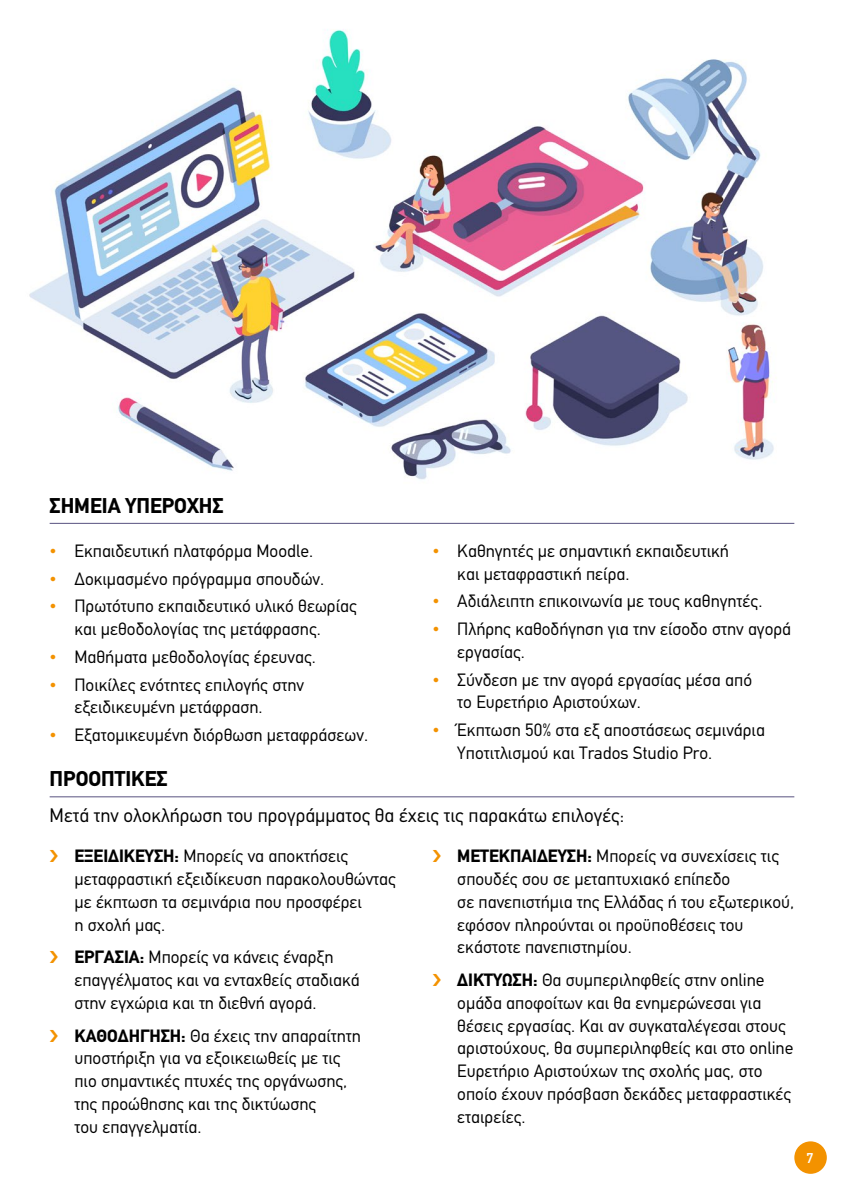
<style>
.page{position:relative;width:844px;height:1191px;background:#fff}
.page>*{position:absolute;margin:0;border:0;box-sizing:border-box;transform-origin:0 0}
.t1{font:700 21px "CF Din";color:#000}
.t2{font:19.25px "CF Din";color:#000}
.t3{font:17.5px/22.8px "CF Din";color:#000}
.t4{font:14px "CF Din";color:#fff}
.s1{color:#f39200}
.s2{font-weight:700}
</style>
<div class="page">
<img style="left:29px;top:29px;width:745px;height:451px">
<hr style="left:50px;top:796px;width:744px;height:1px;background:#575280">
<hr style="left:50px;top:523px;width:744px;height:1px;background:#575280">
<div style="left:794px;top:1141px;width:32px;height:32px;background:#f39200;border-radius:50%"></div>
<p class="t1" style="left:50px;top:494px;width:175px">ΣΗΜΕΙΑ ΥΠΕΡΟΧΗΣ</p>
<p class="t3" style="left:50px;top:539px;width:265px"><span class="s1">•</span> Εκπαιδευτική πλατφόρμα Moodle.</p>
<p class="t3" style="left:50px;top:567px;width:276px"><span class="s1">•</span> Δοκιμασμένο πρόγραμμα σπουδών.</p>
<p class="t3" style="left:74px;top:595px;width:284px;text-indent:-25px"><span class="s1">•</span> Πρωτότυπο εκπαιδευτικό υλικό θεωρίας και μεθοδολογίας της μετάφρασης.</p>
<p class="t3" style="left:50px;top:645px;width:268px"><span class="s1">•</span> Μαθήματα μεθοδολογίας έρευνας.</p>
<p class="t3" style="left:74px;top:673px;width:231px;text-indent:-25px"><span class="s1">•</span> Ποικίλες ενότητες επιλογής στην εξειδικευμένη μετάφραση.</p>
<p class="t3" style="left:50px;top:723px;width:320px"><span class="s1">•</span> Εξατομικευμένη διόρθωση μεταφράσεων.</p>
<p class="t3" style="left:457px;top:539px;width:273px;text-indent:-25px"><span class="s1">•</span> Καθηγητές με σημαντική εκπαιδευτική και μεταφραστική πείρα.</p>
<p class="t3" style="left:432px;top:590px;width:331px"><span class="s1">•</span> Αδιάλειπτη επικοινωνία με τους καθηγητές.</p>
<p class="t3" style="left:457px;top:618px;width:335px;text-indent:-25px"><span class="s1">•</span> Πλήρης καθοδήγηση για την είσοδο στην αγορά εργασίας.</p>
<p class="t3" style="left:457px;top:668px;width:296px;text-indent:-25px"><span class="s1">•</span> Σύνδεση με την αγορά εργασίας μέσα από το Ευρετήριο Αριστούχων.</p>
<p class="t3" style="left:457px;top:718px;width:309px;text-indent:-25px"><span class="s1">•</span> Έκπτωση 50% στα εξ αποστάσεως σεμινάρια<br>Υποτιτλισμού και Trados Studio Pro.</p>
<p class="t1" style="left:50px;top:767px;width:119px">ΠΡΟΟΠΤΙΚΕΣ</p>
<p class="t2" style="left:50px;top:804px;width:576px">Μετά την ολοκλήρωση του προγράμματος θα έχεις τις παρακάτω επιλογές:</p>
<p class="t3" style="left:74px;top:845px;width:323px"><span class="s2">ΕΞΕΙΔΙΚΕΥΣΗ:</span> Μπορείς να αποκτήσεις μεταφραστική εξειδίκευση παρακολουθώντας με έκπτωση τα σεμινάρια που προσφέρει<br>η σχολή μας.</p>
<p class="t3" style="left:74px;top:946px;width:287px"><span class="s2">ΕΡΓΑΣΙΑ:</span> Μπορείς να κάνεις έναρξη επαγγέλματος και να ενταχθείς σταδιακά στην εγχώρια και τη διεθνή αγορά.</p>
<p class="t3" style="left:74px;top:1024px;width:288px"><span class="s2">ΚΑΘΟΔΗΓΗΣΗ:</span> Θα έχεις την απαραίτητη υποστήριξη για να εξοικειωθείς με τις πιο σημαντικές πτυχές της οργάνωσης, της προώθησης και της δικτύωσης<br>του επαγγελματία.</p>
<p class="t3" style="left:457px;top:845px;width:338px"><span class="s2">ΜΕΤΕΚΠΑΙΔΕΥΣΗ:</span> Μπορείς να συνεχίσεις τις σπουδές σου σε μεταπτυχιακό επίπεδο<br>σε πανεπιστήμια της Ελλάδας ή του εξωτερικού, εφόσον πληρούνται οι προϋποθέσεις του εκάστοτε πανεπιστημίου.</p>
<p class="t3" style="left:457px;top:968px;width:337px"><span class="s2">ΔΙΚΤΥΩΣΗ:</span> Θα συμπεριληφθείς στην online ομάδα αποφοίτων και θα ενημερώνεσαι για θέσεις εργασίας. Και αν συγκαταλέγεσαι στους αριστούχους, θα συμπεριληφθείς και στο online Ευρετήριο Αριστούχων της σχολής μας, στο οποίο έχουν πρόσβαση δεκάδες μεταφραστικές εταιρείες.</p>
<p class="t4" style="left:806px;top:1150px;width:8px">7</p>
</div>
